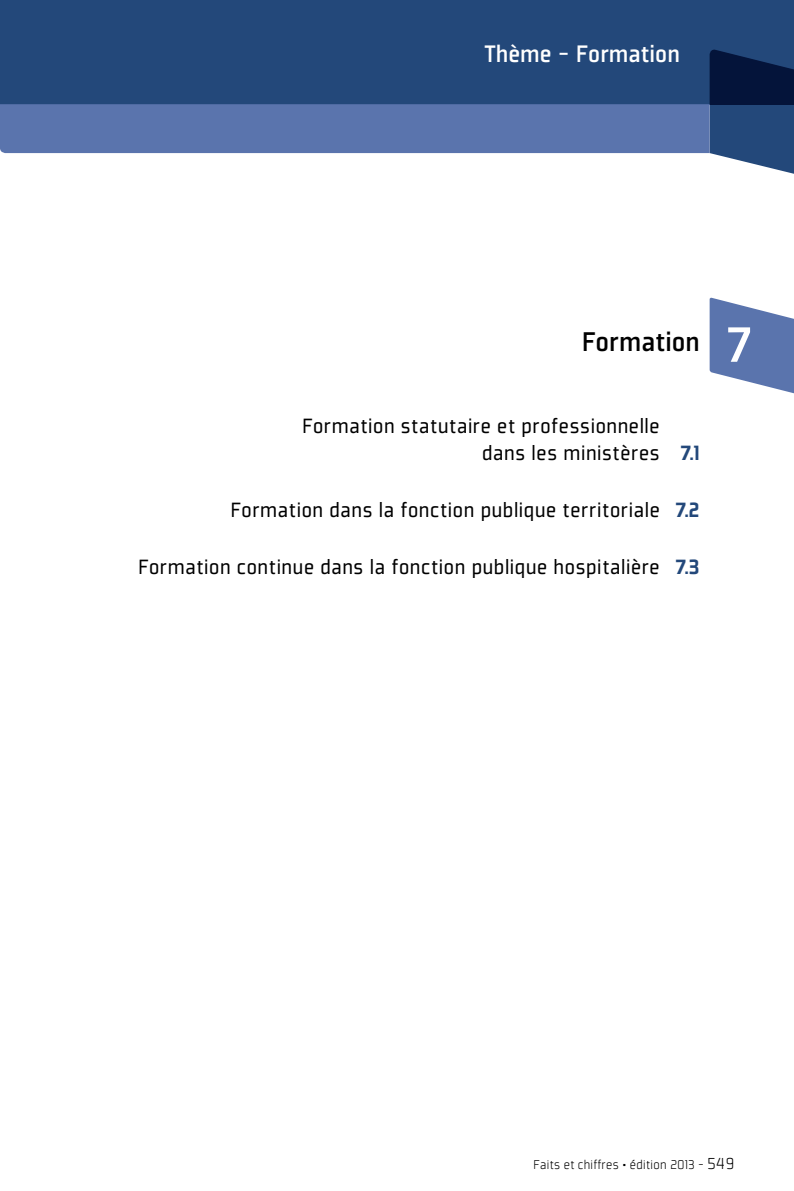
<style>
.page{position:relative;width:794px;height:1191px;background:#fff}
.page>*{position:absolute;margin:0;border:0;box-sizing:border-box;transform-origin:0 0}
.t1{font:500 54.6px "Plexes";color:#fff}
.t2{font:500 29.75px "Plexes";color:#000}
.t3{font:500 26.25px "Plexes";color:#fff}
.t4{font:22.75px/27.3px "Plexes";color:#000}
.t5{font:300 14px "Plexes";letter-spacing:-.02em;color:#000}
.s1{font-weight:900;color:#23487a}
.s2{font-size:17.5px}
</style>
<div class="page">
<div style="left:0;top:0;width:794px;height:104px;background:#23487a"></div>
<svg style="left:0;top:50px;width:794px;height:124px"></svg>
<svg style="left:709px;top:297px;width:85px;height:97px"></svg>
<p class="t3" style="left:484px;top:40px;width:197px">Thème - Formation</p>
<h2 class="t2" style="left:582px;top:326px;width:119px">Formation</h2>
<p class="t4" style="left:482px;top:412px;width:219px;text-indent:-180px">Formation statutaire et professionnelle dans les ministères <span class="s1">7.1</span></p>
<p class="t4" style="left:231px;top:496px;width:470px">Formation dans la fonction publique territoriale <span class="s1">7.2</span></p>
<p class="t4" style="left:138px;top:553px;width:563px">Formation continue dans la fonction publique hospitalière <span class="s1">7.3</span></p>
<h1 class="t1" style="left:726px;top:316px;width:28px">7</h1>
<p class="t5" style="left:533px;top:1157px;width:203px">Faits et chiffres • édition 2013 - <span class="s2">549</span></p>
</div>
